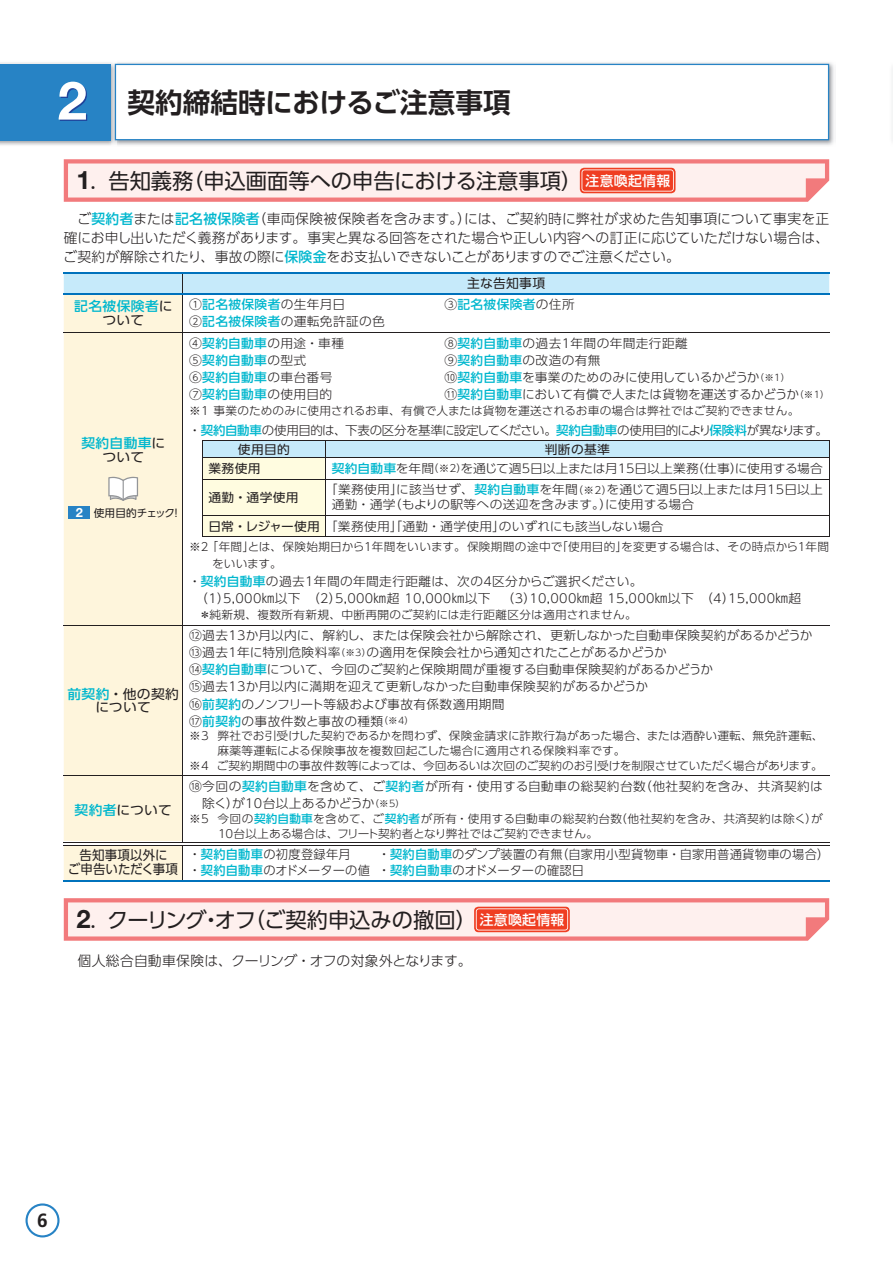
<style>
.page{position:relative;width:893px;height:1263px;background:#fff}
.page>*{position:absolute;margin:0;border:0;box-sizing:border-box;transform-origin:0 0}
.t1{font:700 27.6px "UD Shin Go Pro De";color:#231f20}
.t2{font:21.3px "UD Shin Go Pro";color:#231f20}
.t3{font:700 19.2px "Frutiger LT Std";color:#231f20}
.t4{font:300 13.8px/19.2px "UD Shin Go Pro";letter-spacing:.005em;color:#231f20;text-align:justify}
.t5{font:500 13.2px/13.8px "UD Shin Go Pro";letter-spacing:.025em;color:#00b7ce;text-align:center;scale:1.05 1}
.t6{font:13.2px/13.8px "UD Shin Go Pro";letter-spacing:.015em;color:#231f20;text-align:center;scale:1.05 1}
.t7{font:13.2px/13.8px "UD Shin Go Pro";letter-spacing:.015em;color:#231f20;text-align:center;scale:.95 1}
.t8{font:12.75px "UD Shin Go Pro";letter-spacing:.025em;color:#231f20}
.t9{font:300 12.3px/17px "UD Shin Go Pro";letter-spacing:.025em;color:#231f20}
.t10{font:300 12.3px/17px "UD Shin Go Pro";letter-spacing:.005em;color:#231f20}
.t11{font:300 12.3px "UD Shin Go Pro";letter-spacing:-.045em;color:#231f20}
.t12{font:300 12.3px "UD Shin Go Pro";letter-spacing:-.005em;color:#231f20}
.t13{font:300 12.3px "UD Shin Go Pro";letter-spacing:-.01em;color:#231f20}
.t14{font:500 12.3px "UD Shin Go Pro";letter-spacing:.025em;color:#00b7ce}
.t15{font:300 12.15px/14.9px "UD Shin Go Pro";letter-spacing:.005em;color:#231f20;scale:1.05 1}
.t16{font:300 12.15px "UD Shin Go Pro";letter-spacing:.025em;color:#231f20;scale:1.05 1}
.t17{font:12.15px "UD Shin Go Pro";letter-spacing:.025em;color:#231f20;scale:1.05 1}
.t18{font:300 11.4px/17px "UD Shin Go Pro";letter-spacing:.01em;color:#231f20}
.t19{font:10.65px "UD Shin Go Pro";letter-spacing:.01em;color:#231f20}
.s1{font-family:"Helvetica Neue LT Std";font-size:53.1px;color:#fff}
.s2{font-family:"Helvetica Neue LT Std";font-weight:700;font-size:25.5px}
.s3{font-family:"Koz Min Pro"}
.s4{font-weight:500;font-size:13.8px;color:#fff}
.s5{font-weight:500;color:#00b7ce}
.s6{font-weight:400;color:#231f20}
.s7{font-weight:300;color:#231f20}
.s8{font-family:"Helvetica Neue LT Std";font-weight:700;font-size:12.75px;color:#fff}
.s9{font-size:9.3px}
.s10{font-size:10.05px}
.s11{font-weight:400}
.s12{font-size:11.7px}
.s13{font-size:12.75px}
</style>
<div class="page">
<svg style="left:26px;top:1203px;width:34px;height:34px"></svg>
<img style="left:892px;top:69px;width:1px;height:70px">
<svg style="left:64px;top:898px;width:765px;height:43px;background:#facbc8"></svg>
<div style="left:64px;top:295px;width:119px;height:585px;background:#fef5dc"></div>
<hr style="left:64px;top:842px;width:119px;height:4px;background:#fff">
<div style="left:64px;top:273px;width:765px;height:20px;background:#c6eafa"></div>
<hr style="left:183px;top:295px;width:1px;height:37px;background:#231f20">
<hr style="left:64px;top:332px;width:119px;height:1px;background:#231f20">
<hr style="left:183px;top:332px;width:646px;height:1px;background:#231f20">
<hr style="left:183px;top:333px;width:1px;height:292px;background:#231f20">
<hr style="left:64px;top:625px;width:119px;height:1px;background:#231f20">
<hr style="left:183px;top:625px;width:646px;height:1px;background:#231f20">
<hr style="left:183px;top:625px;width:1px;height:151px;background:#231f20">
<hr style="left:183px;top:776px;width:1px;height:66px;background:#231f20">
<hr style="left:183px;top:846px;width:1px;height:34px;background:#231f20">
<hr style="left:64px;top:272px;width:119px;height:1px;background:#0072bc">
<hr style="left:183px;top:272px;width:646px;height:1px;background:#0072bc">
<hr style="left:64px;top:293px;width:119px;height:2px;background:#0072bc">
<hr style="left:183px;top:293px;width:646px;height:2px;background:#0072bc">
<hr style="left:64px;top:776px;width:119px;height:1px;background:#231f20">
<hr style="left:183px;top:776px;width:646px;height:1px;background:#231f20">
<hr style="left:64px;top:880px;width:119px;height:1px;background:#0072bc">
<hr style="left:183px;top:880px;width:646px;height:1px;background:#0072bc">
<hr style="left:64px;top:842px;width:119px;height:1px;background:#231f20">
<hr style="left:64px;top:845px;width:119px;height:1px;background:#231f20">
<hr style="left:183px;top:842px;width:646px;height:1px;background:#231f20">
<hr style="left:183px;top:845px;width:646px;height:1px;background:#231f20">
<svg style="left:108px;top:477px;width:30px;height:24px"></svg>
<div style="left:69px;top:506px;width:21px;height:13px;background:#2783c5"></div>
<svg style="left:202px;top:441px;width:628px;height:95px"></svg>
<hr style="left:202px;top:536px;width:123px;height:1px;background:#231f20">
<hr style="left:325px;top:536px;width:505px;height:1px;background:#231f20">
<svg style="left:64px;top:159px;width:765px;height:43px;background:#facbc8"></svg>
<img style="left:0;top:62px;width:834px;height:83px">
<div style="left:0;top:64px;width:111px;height:76px;background:#2783c5"></div>
<img style="left:112px;top:62px;width:5px;height:83px">
<svg style="left:115px;top:64px;width:714px;height:76px"></svg>
<h1 class="t1" style="left:58px;top:80px;width:455px"><span class="s1">2</span> 契約締結時におけるご注意事項</h1>
<h2 class="t2" style="left:77px;top:163px;width:595px"><span class="s2">1</span><span class="s3">．</span>告知義務（申込画面等への申告における注意事項）<span class="s4">注意喚起情報</span></h2>
<p class="t4" style="left:63px;top:208px;width:767px;text-indent:14px">ご<span class="s5">契約者</span>または<span class="s5">記名被保険者</span>（車両保険被保険者を含みます。）には、ご契約時に弊社が求めた告知事項について事実を正確にお申し出いただく義務があります。事実と異なる回答をされた場合や正しい内容への訂正に応じていただけない場合は、ご契約が解除されたり、事故の際に<span class="s5">保険金</span>をお支払いできないことがありますのでご注意ください。</p>
<p class="t8" style="left:467px;top:273px;width:79px">主な告知事項</p>
<p class="t5" style="left:74px;top:299px;width:95px">記名被保険者<span class="s6">について</span></p>
<p class="t9" style="left:189px;top:296px;width:157px">①<span class="s5">記名被保険者</span>の生年月日</p>
<p class="t14" style="left:444px;top:295px;width:132px"><span class="s7">③</span>記名被保険者<span class="s7">の住所</span></p>
<p class="t9" style="left:189px;top:313px;width:197px">②<span class="s5">記名被保険者</span>の運転免許証の色</p>
<p class="t5" style="left:81px;top:436px;width:81px">契約自動車<span class="s6">について</span></p>
<p class="t19" style="left:76px;top:504px;width:107px"><span class="s8">2</span> 使用目的チェック！</p>
<p class="t6" style="left:67px;top:686px;width:108px"><span class="s5">前契約</span>・他の契約について</p>
<p class="t6" style="left:75px;top:802px;width:94px"><span class="s5">契約者</span>について</p>
<p class="t9" style="left:189px;top:334px;width:156px">④<span class="s5">契約自動車</span>の用途・車種</p>
<p class="t9" style="left:444px;top:334px;width:245px">⑧<span class="s5">契約自動車</span>の過去1年間の年間走行距離</p>
<p class="t14" style="left:189px;top:350px;width:119px"><span class="s7">⑤</span>契約自動車<span class="s7">の型式</span></p>
<p class="t9" style="left:444px;top:351px;width:158px">⑨<span class="s5">契約自動車</span>の改造の有無</p>
<p class="t9" style="left:189px;top:368px;width:145px">⑥<span class="s5">契約自動車</span>の車台番号</p>
<p class="t13" style="left:444px;top:367px;width:347px">⑩<span class="s5">契約自動車</span>を事業のためのみに使用しているかどうか<span class="s9">（※1）</span></p>
<p class="t9" style="left:189px;top:385px;width:144px">⑦<span class="s5">契約自動車</span>の使用目的</p>
<p class="t12" style="left:444px;top:384px;width:387px">⑪<span class="s5">契約自動車</span>において有償で人または貨物を運送するかどうか<span class="s9">（※1）</span></p>
<p class="t18" style="left:189px;top:402px;width:612px">※1 事業のためのみに使用されるお車、有償で人または貨物を運送されるお車の場合は弊社ではご契約できません。</p>
<p class="t11" style="left:188px;top:420px;width:641px">・<span class="s5">契約自動車</span>の使用目的は、下表の区分を基準に設定してください。<span class="s5">契約自動車</span>の使用目的により<span class="s5">保険料</span>が異なります。</p>
<p class="t17" style="left:238px;top:440px;width:51px">使用目的</p>
<p class="t17" style="left:545px;top:440px;width:64px">判断の基準</p>
<p class="t17" style="left:209px;top:459px;width:51px">業務使用</p>
<p class="t15" style="left:332px;top:461px;width:469px"><span class="s5">契約自動車</span>を年間<span class="s10">（※2）</span>を通じて週5日以上または月15日以上業務（仕事）に使用する場合</p>
<p class="t17" style="left:209px;top:487px;width:87px">通勤・通学使用</p>
<p class="t15" style="left:332px;top:482px;width:469px;text-indent:-7px">「業務使用」に該当せず、<span class="s5">契約自動車</span>を年間<span class="s10">（※2）</span>を通じて週5日以上または月15日以上通勤・通学（もよりの駅等への送迎を含みます。）に使用する場合</p>
<p class="t16" style="left:208px;top:516px;width:435px"><span class="s11">日常・レジャー使用</span>「業務使用」「通勤・通学使用」のいずれにも該当しない場合</p>
<p class="t18" style="left:212px;top:538px;width:618px;text-indent:-23px">※２<span class="s12">「</span>年間」とは、保険始期日から１年間をいいます。保険期間の途中で「使用目的」を変更する場合は、その時点から１年間をいいます。</p>
<p class="t9" style="left:188px;top:573px;width:614px">・<span class="s5">契約自動車</span>の過去1年間の年間走行距離は、次の4区分からご選択ください。<br>　（1）5,000㎞以下　（2）5,000㎞超 10,000㎞以下 　（3）10,000㎞超 15,000㎞以下　（4）15,000㎞超</p>
<p class="t18" style="left:199px;top:606px;width:439px">＊純新規、複数所有新規、中断再開のご契約には走行距離区分は適用されません。</p>
<p class="t10" style="left:189px;top:627px;width:625px">⑫過去13か月以内に、解約し、または保険会社から解除され、更新しなかった自動車保険契約があるかどうか⑬過去1年に特別危険料率<span class="s9">（※3）</span>の適用を保険会社から通知されたことがあるかどうか<br>⑭<span class="s5">契約自動車</span>について、今回のご契約と保険期間が重複する自動車保険契約があるかどうか<br>⑮過去13か月以内に満期を迎えて更新しなかった自動車保険契約があるかどうか<br>⑯<span class="s5">前契約</span>のノンフリート等級および事故有係数適用期間<br>⑰<span class="s5">前契約</span>の事故件数と事故の種類<span class="s9">（※4）</span></p>
<p class="t18" style="left:189px;top:727px;width:636px">※3 弊社でお引受けした契約であるかを問わず、保険金請求に詐欺行為があった場合、または酒酔い運転、無免許運転、</p>
<p class="t18" style="left:218px;top:742px;width:409px">麻薬等運転による保険事故を複数回起こした場合に適用される保険料率です。</p>
<p class="t18" style="left:189px;top:757px;width:635px">※4 ご契約期間中の事故件数等によっては、今回あるいは次回のご契約のお引受けを制限させていただく場合があります。</p>
<p class="t9" style="left:202px;top:778px;width:622px;text-indent:-13px">⑱ 今回の<span class="s5">契約自動車</span>を含めて、ご<span class="s5">契約者</span>が所有・使用する自動車の総契約台数（他社契約を含み、共済契約は除く）が10台以上あるかどうか<span class="s9">（※5）</span></p>
<p class="t18" style="left:218px;top:811px;width:606px;line-height:14.9px;text-indent:-29px">※5 今回の<span class="s5">契約自動車</span>を含めて、ご<span class="s5">契約者</span>が所有・使用する自動車の総契約台数（他社契約を含み、共済契約は除く）が<br>10台以上ある場合は、フリート契約者となり弊社ではご契約できません。</p>
<p class="t9" style="left:188px;top:846px;width:642px;line-height:15.5px;text-indent:189px"><span class="s13">・</span><span class="s5">契約自動車</span>のダンプ装置の有無（自家用小型貨物車・自家用普通貨物車の場合）<span class="s13">・</span><span class="s5">契約自動車</span>のオドメーターの値 <span class="s13">・</span><span class="s5">契約自動車</span>のオドメーターの確認日</p>
<p class="t7" style="left:68px;top:848px;width:117px">告知事項以外に<br>ご申告いただく事項</p>
<p class="t9" style="left:188px;top:846px;width:164px"><span class="s13">・</span><span class="s5">契約自動車</span>の初度登録年月</p>
<h2 class="t2" style="left:77px;top:902px;width:489px"><span class="s2">2</span><span class="s3">．</span>クーリング・オフ（ご契約申込みの撤回）<span class="s4">注意喚起情報</span></h2>
<p class="t4" style="left:78px;top:950px;width:396px">個人総合自動車保険は、クーリング・オフの対象外となります。</p>
<h3 class="t3" style="left:37px;top:1209px;width:12px">6</h3>
</div>
